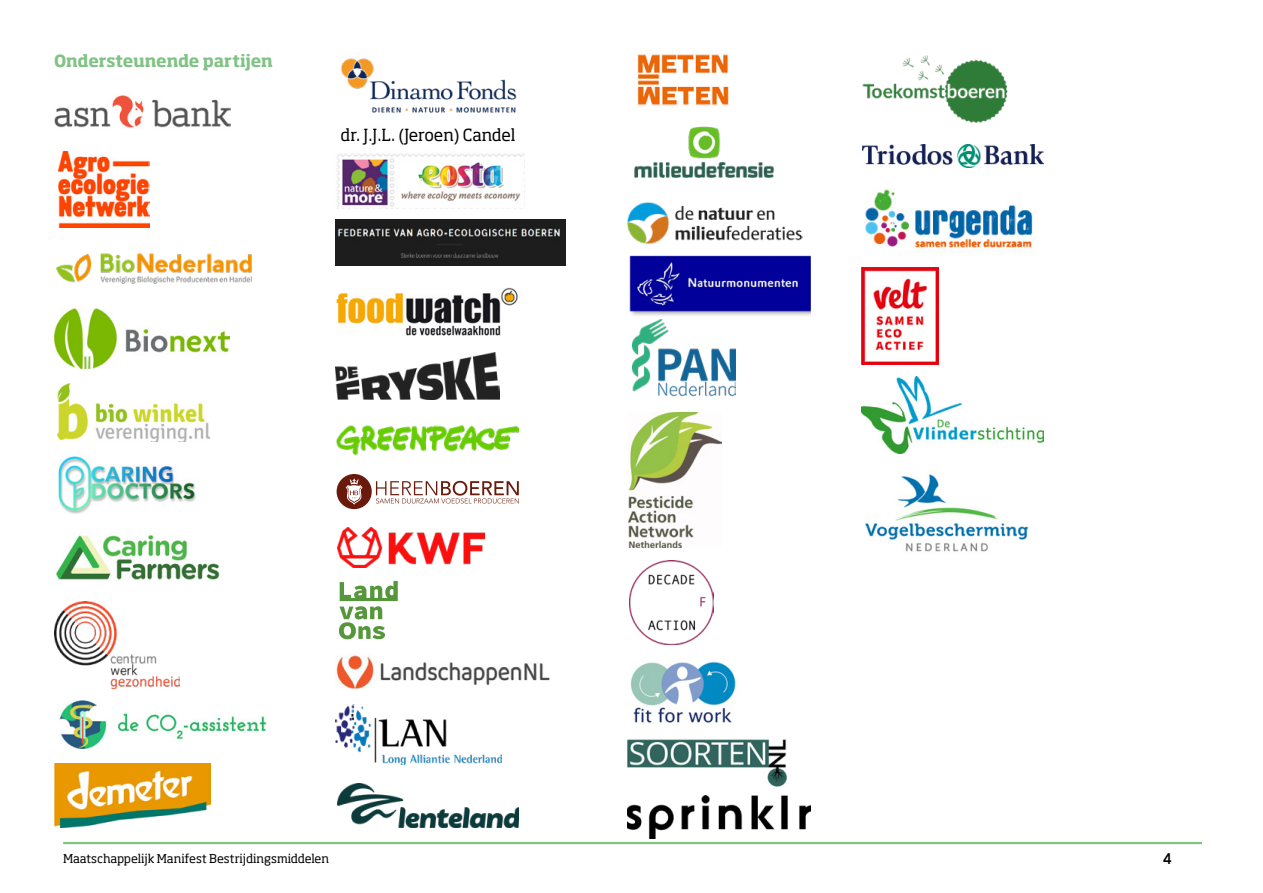
<style>
.page{position:relative;width:1263px;height:893px;background:#fff}
.page>*{position:absolute;margin:0;border:0;box-sizing:border-box;transform-origin:0 0}
.t1{font:16.5px "Soho Std";color:#000}
.t2{font:700 16.5px "Soho Std";letter-spacing:-.005em;color:#81c285}
.t3{font:15px "N&M Utrecht Bold";color:#000}
.t4{font:12px "Soho Std";letter-spacing:-.005em;color:#000}
</style>
<div class="page">
<hr style="left:63px;top:842px;width:1139px;height:2px;background:#81c285">
<img style="left:54px;top:95px;width:176px;height:33px">
<img style="left:56px;top:253px;width:196px;height:31px">
<img style="left:55px;top:308px;width:175px;height:61px">
<img style="left:58px;top:384px;width:151px;height:57px">
<img style="left:58px;top:456px;width:138px;height:58px">
<img style="left:54px;top:602px;width:126px;height:87px">
<img style="left:59px;top:700px;width:208px;height:49px">
<img style="left:629px;top:561px;width:84px;height:83px">
<img style="left:341px;top:58px;width:176px;height:55px">
<img style="left:336px;top:219px;width:230px;height:47px">
<img style="left:337px;top:527px;width:148px;height:40px">
<svg style="left:339px;top:581px;width:59px;height:58px"></svg>
<img style="left:336px;top:654px;width:214px;height:35px">
<img style="left:336px;top:704px;width:166px;height:60px">
<img style="left:637px;top:54px;width:92px;height:52px">
<img style="left:634px;top:126px;width:140px;height:52px">
<img style="left:628px;top:202px;width:174px;height:42px">
<img style="left:633px;top:320px;width:103px;height:77px">
<img style="left:629px;top:412px;width:93px;height:136px">
<img style="left:631px;top:662px;width:105px;height:61px">
<img style="left:627px;top:739px;width:161px;height:57px">
<img style="left:54px;top:764px;width:156px;height:64px">
<img style="left:865px;top:188px;width:169px;height:64px">
<img style="left:861px;top:377px;width:183px;height:77px">
<img style="left:865px;top:474px;width:164px;height:78px">
<svg style="left:337px;top:474px;width:182px;height:35px"></svg>
<img style="left:336px;top:425px;width:183px;height:30px">
<img style="left:336px;top:287px;width:182px;height:49px">
<img style="left:337px;top:153px;width:187px;height:56px">
<img style="left:629px;top:255px;width:181px;height:61px">
<img style="left:56px;top:535px;width:164px;height:45px">
<img style="left:861px;top:268px;width:78px;height:96px">
<img style="left:862px;top:55px;width:146px;height:67px">
<img style="left:627px;top:796px;width:183px;height:43px">
<img style="left:335px;top:353px;width:165px;height:46px">
<img style="left:862px;top:145px;width:182px;height:23px">
<img style="left:58px;top:151px;width:92px;height:76px">
<img style="left:337px;top:783px;width:181px;height:45px">
<h1 class="t2" style="left:54px;top:50px;width:220px">Ondersteunende partijen</h1>
<h1 class="t1" style="left:341px;top:125px;width:176px">dr. J.J.L. (Jeroen) Candel</h1>
<p class="t4" style="left:63px;top:851px;width:267px">Maatschappelijk Manifest Bestrijdingsmiddelen</p>
<p class="t3" style="left:1163px;top:852px;width:10px">4</p>
</div>
